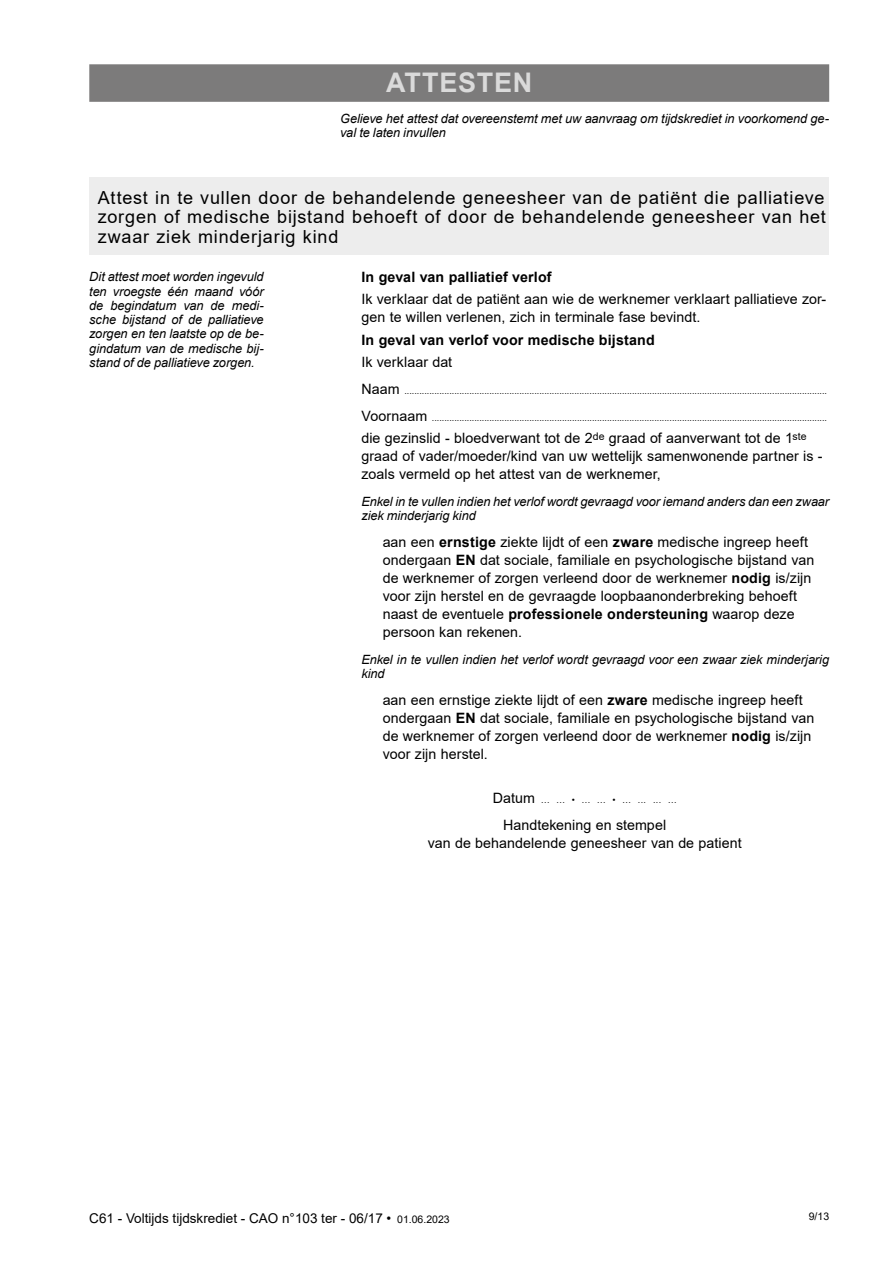
<style>
.page{position:relative;width:893px;height:1263px;background:#fff}
.page>*{position:absolute;margin:0;border:0;box-sizing:border-box;transform-origin:0 0}
.t1{font:700 27px "Arial";letter-spacing:.03em;color:#dadada}
.t2{font:18px/19.5px "Arial";letter-spacing:.045em;color:#000;text-align:justify}
.t3{font:14.25px/18px "Arial";letter-spacing:.005em;color:#000}
.t4{font:700 14.25px "Arial";letter-spacing:.01em;color:#000}
.t5{font:13.5px "Arial";color:#000}
.t6{font:italic 12.75px/14.2px "Arial";letter-spacing:-.005em;color:#000}
.t7{font:10.5px "Arial";color:#000}
.t8{font:9px "Arial";color:#000}
.s1{font-size:14.25px}
.s2{font-weight:700}
.s3{font-size:10.5px}
</style>
<div class="page">
<div style="left:89px;top:64px;width:740px;height:38px;background:#7c7b7b"></div>
<div style="left:89px;top:178px;width:740px;height:77px;background:#ededed"></div>
<h1 class="t1" style="left:386px;top:63px;width:148px">ATTESTEN</h1>
<p class="t6" style="left:340px;top:112px;width:490px">Gelieve het attest dat overeenstemt met uw aanvraag om tijdskrediet in voorkomend ge&shy;val te laten invullen</p>
<p class="t2" style="left:98px;top:188px;width:730px">Attest in te vullen door de behandelende geneesheer van de patiënt die palliatieve zorgen of medische bijstand behoeft of door de behandelende geneesheer van het zwaar ziek minderjarig kind</p>
<p class="t4" style="left:361px;top:267px;width:192px">In geval van palliatief verlof</p>
<p class="t3" style="left:361px;top:290px;width:466px">Ik verklaar dat de patiënt aan wie de werknemer verklaart palliatieve zor&shy;gen te willen verlenen, zich in terminale fase bevindt.</p>
<p class="t4" style="left:361px;top:329px;width:295px">In geval van verlof voor medische bijstand</p>
<p class="t3" style="left:361px;top:353px;width:92px">Ik verklaar dat</p>
<p class="t8" style="left:361px;top:384px;width:467px"><span class="s1">Naam</span> .........................................................................................................................................................................</p>
<p class="t8" style="left:361px;top:411px;width:467px"><span class="s1">Voornaam</span> ..............................................................................................................................................................</p>
<p class="t3" style="left:361px;top:429px;width:462px">die gezinslid - bloedverwant tot de 2<sup>de</sup> graad of aanverwant tot de 1<sup>ste </sup>graad of vader/moeder/kind van uw wettelijk samenwonende partner is - zoals vermeld op het attest van de werknemer,</p>
<p class="t6" style="left:361px;top:495px;width:469px">Enkel in te vullen indien het verlof wordt gevraagd voor iemand anders dan een zwaar ziek minderjarig kind</p>
<p class="t3" style="left:383px;top:533px;width:433px">aan een <span class="s2">ernstige</span> ziekte lijdt of een <span class="s2">zware</span> medische ingreep heeft ondergaan <span class="s2">EN</span> dat sociale, familiale en psychologische bijstand van de werknemer of zorgen verleend door de werknemer <span class="s2">nodig</span> is/zijn voor zijn herstel en de gevraagde loopbaanonderbreking behoeft naast de eventuele <span class="s2">professionele ondersteuning</span> waarop deze persoon kan rekenen.</p>
<p class="t6" style="left:361px;top:652px;width:469px">Enkel in te vullen indien het verlof wordt gevraagd voor een zwaar ziek minderjarig kind</p>
<p class="t3" style="left:383px;top:690px;width:433px">aan een ernstige ziekte lijdt of een <span class="s2">zware</span> medische ingreep heeft ondergaan <span class="s2">EN</span> dat sociale, familiale en psychologische bijstand van de werknemer of zorgen verleend door de werknemer <span class="s2">nodig</span> is/zijn voor zijn herstel.</p>
<p class="t8" style="left:493px;top:794px;width:185px"><span class="s1">Datum</span> ... ... • ... ... • ... ... ... ...</p>
<p class="t3" style="left:428px;top:815px;width:315px;text-align:center">Handtekening en stempel<br>van de behandelende geneesheer van de patient</p>
<p class="t6" style="left:89px;top:270px;width:176px;text-align:justify">Dit attest moet worden ingevuld ten vroegste één maand vóór de begindatum van de medi&shy;sche bijstand of de palliatieve zorgen en ten laatste op de be&shy;gindatum van de medische bij&shy;stand of de palliatieve zorgen.</p>
<p class="t5" style="left:89px;top:1208px;width:362px">C61 - Voltijds tijdskrediet - CAO n°103 ter - 06/17 • <span class="s3">01.06.2023</span></p>
<p class="t7" style="left:809px;top:1209px;width:22px">9/13</p>
</div>
